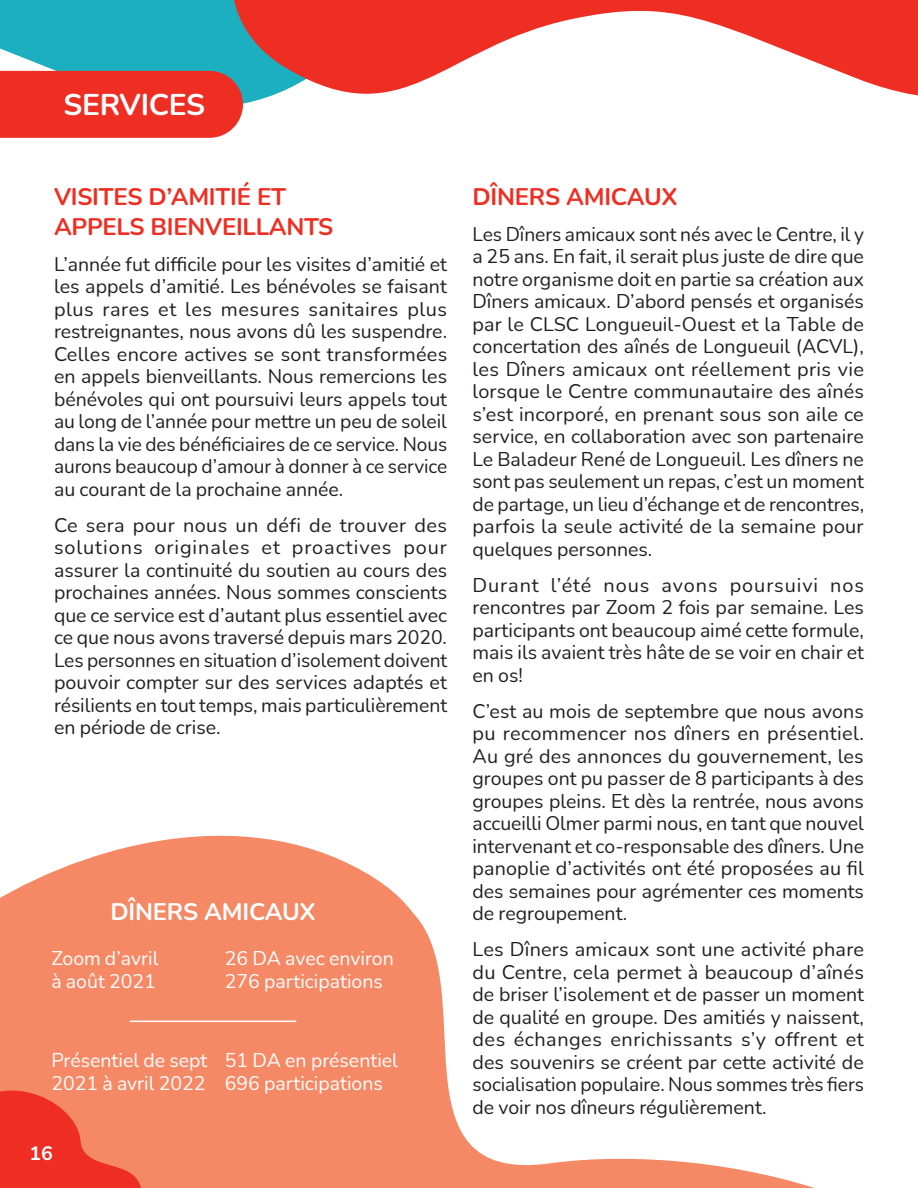
<style>
.page{position:relative;width:918px;height:1188px;background:#fff}
.page>*{position:absolute;margin:0;border:0;box-sizing:border-box;transform-origin:0 0}
.t1{font:700 30px "Nunito";letter-spacing:-.01em;color:#fff}
.t2{font:700 24px/30px "Nunito";letter-spacing:-.01em;color:#ee2e22}
.t3{font:700 24px "Nunito";letter-spacing:-.01em;color:#fff}
.texte_courant{font:19.5px/22.5px "Nunito";color:#231f20;text-align:justify}
.texte_courant-2{font:19.5px/22.5px "Nunito";color:#fff}
.t4{font:700 19.5px "Nunito";color:#fff}
</style>
<div class="page">
<div style="left:0;top:0;width:172px;height:71px;background:#1cafc0"></div>
<div style="left:0;top:71px;width:172px;height:67px;background:#ee2e22"></div>
<svg style="left:0;top:835px;width:814px;height:353px;fill:#f58966"></svg>
<hr style="left:130px;top:1021px;width:166px;height:1px;background:#fff">
<svg style="left:172px;top:0;width:746px;height:138px"></svg>
<svg style="left:0;top:1057px;width:152px;height:131px;background:#f26248"></svg>
<p class="t1" style="left:63px;top:83px;width:143px">SERVICES</p>
<p class="t2" style="left:54px;top:180px;width:281px">VISITES D’AMITIÉ ET<br>APPELS BIENVEILLANTS</p>
<p class="texte_courant" style="left:54px;top:252px;width:395px">L’année fut difficile pour les visites d’amitié et les appels d’amitié. Les bénévoles se faisant plus rares et les mesures sanitaires plus restreignantes, nous avons dû les suspendre.<br>Celles encore actives se sont transformées en appels bienveillants. Nous remercions les bénévoles qui ont poursuivi leurs appels tout au long de l’année pour mettre un peu de soleil dans la vie des bénéficiaires de ce service. Nous aurons beaucoup d’amour à donner à ce service au courant de la prochaine année.</p>
<p class="texte_courant" style="left:54px;top:513px;width:395px;text-align:left">Ce sera pour nous un défi de trouver des solutions originales et proactives pour assurer la continuité du soutien au cours des prochaines années. Nous sommes conscients que ce service est d’autant plus essentiel avec ce que nous avons traversé depuis mars 2020.<br>Les personnes en situation d’isolement doivent pouvoir compter sur des services adaptés et résilients en tout temps, mais particulièrement en période de crise.</p>
<p class="t3" style="left:111px;top:895px;width:207px">DÎNERS AMICAUX</p>
<p class="texte_courant-2" style="left:51px;top:947px;width:109px">Zoom d’avril à août 2021</p>
<p class="texte_courant-2" style="left:225px;top:947px;width:170px">26 DA avec environ<br>276 participations</p>
<p class="texte_courant-2" style="left:51px;top:1049px;width:157px">Présentiel de sept<br>2021 à avril 2022</p>
<p class="texte_courant-2" style="left:225px;top:1049px;width:175px">51 DA en présentiel<br>696 participations</p>
<p class="t4" style="left:30px;top:1140px;width:25px">16</p>
<p class="t2" style="left:472px;top:180px;width:207px">DÎNERS AMICAUX</p>
<p class="texte_courant" style="left:472px;top:222px;width:393px">Les Dîners amicaux sont nés avec le Centre, il y a 25 ans. En fait, il serait plus juste de dire que notre organisme doit en partie sa création aux Dîners amicaux. D’abord pensés et organisés par le CLSC Longueuil-Ouest et la Table de concertation des aînés de Longueuil (ACVL), les Dîners amicaux ont réellement pris vie lorsque le Centre communautaire des aînés s’est incorporé, en prenant sous son aile ce service, en collaboration avec son partenaire Le Baladeur René de Longueuil. Les dîners ne sont pas seulement un repas, c’est un moment de partage, un lieu d’échange et de rencontres, parfois la seule activité de la semaine pour quelques personnes.</p>
<p class="texte_courant" style="left:472px;top:573px;width:393px">Durant l’été nous avons poursuivi nos rencontres par Zoom 2 fois par semaine. Les participants ont beaucoup aimé cette formule, mais ils avaient très hâte de se voir en chair et en os!</p>
<p class="texte_courant" style="left:472px;top:699px;width:393px;text-align:left">C’est au mois de septembre que nous avons pu recommencer nos dîners en présentiel.<br>Au gré des annonces du gouvernement, les groupes ont pu passer de 8 participants à des groupes pleins. Et dès la rentrée, nous avons accueilli Olmer parmi nous, en tant que nouvel intervenant et co-responsable des dîners. Une panoplie d’activités ont été proposées au fil des semaines pour agrémenter ces moments de regroupement.</p>
<p class="texte_courant" style="left:472px;top:937px;width:393px">Les Dîners amicaux sont une activité phare du Centre, cela permet à beaucoup d’aînés de briser l’isolement et de passer un moment de qualité en groupe. Des amitiés y naissent, des échanges enrichissants s’y offrent et des souvenirs se créent par cette activité de socialisation populaire. Nous sommes très fiers de voir nos dîneurs régulièrement.</p>
</div>
